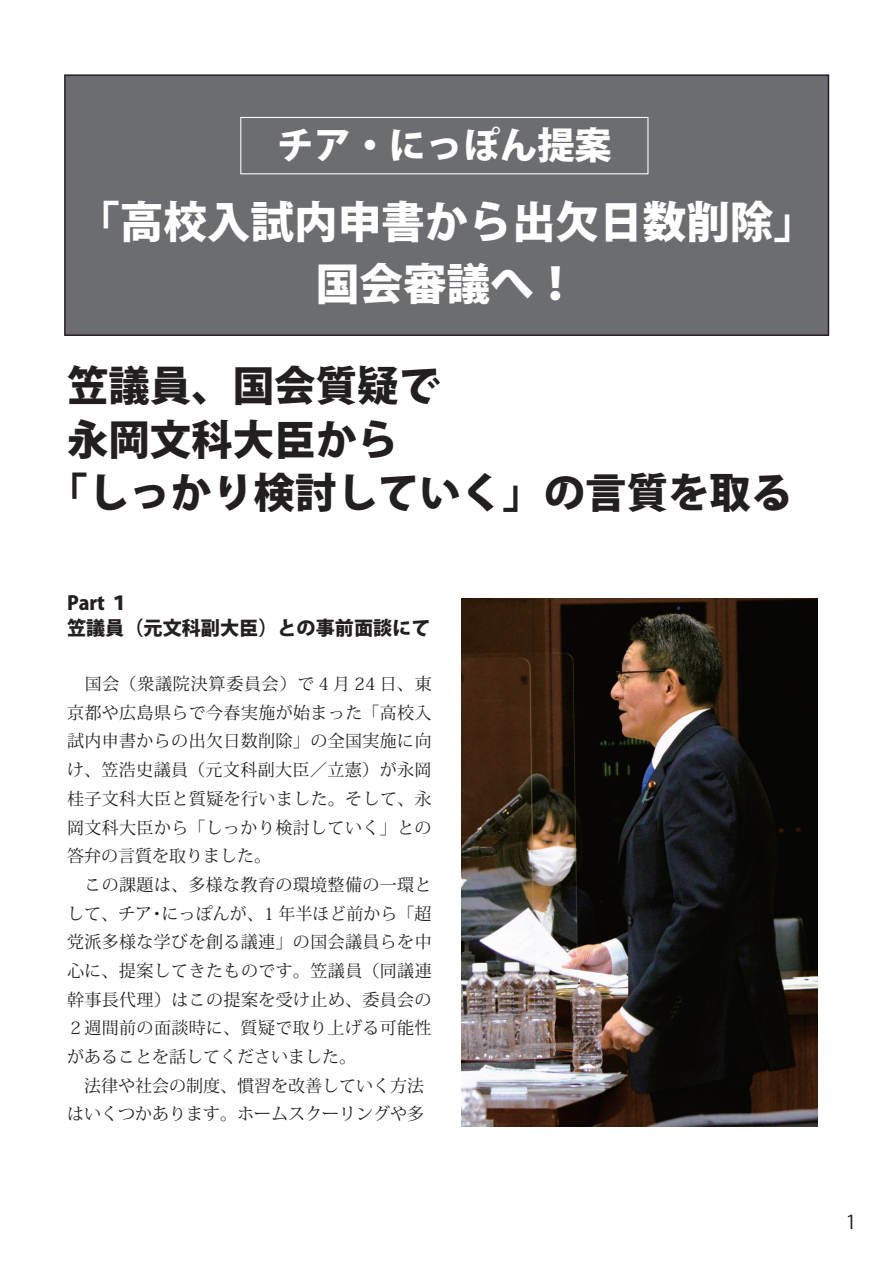
<style>
.page{position:relative;width:893px;height:1263px;background:#fff}
.page>*{position:absolute;margin:0;border:0;box-sizing:border-box;transform-origin:0 0}
.t1{font:800 43.65px/62.7px "Koz Go Pr 6 N";color:#fff;text-align:center}
.t2{font:800 41.4px "Koz Go Pr 6 N";color:#231f20}
.t3{font:800 37.2px "Koz Go Pr 6 N";color:#fff}
.t4{font:800 19.2px/24.5px "Koz Go Pr 6 N";color:#231f20}
.t5{font:19.2px "Koz Go Pr 6 N";color:#231f20}
.t6{font:16.95px/28.7px "Koz Min Pr 6 N";letter-spacing:.025em;color:#231f20}
</style>
<div class="page">
<img style="left:462px;top:599px;width:355px;height:527px">
<div style="left:65px;top:75px;width:763px;height:260px;background:#6c6d70"></div>
<div style="left:64px;top:74px;width:765px;height:262px;border:1px solid #231f20"></div>
<div style="left:240px;top:117px;width:408px;height:57px;border:1px solid #fff"></div>
<h3 class="t3" style="left:277px;top:125px;width:336px">チア・にっぽん提案</h3>
<h1 class="t1" style="left:76px;top:191px;width:742px">「高校入試内申書から出欠日数削除」国会審議へ！</h1>
<h2 class="t2" style="left:67px;top:363px;width:375px">笠議員、国会質疑で</h2>
<h2 class="t2" style="left:67px;top:416px;width:333px">永岡文科大臣から</h2>
<h2 class="t2" style="left:46px;top:469px;width:748px">「しっかり検討していく」の言質を取る</h2>
<p class="t4" style="left:67px;top:591px;width:365px">Part １　<br>笠議員（元文科副大臣）との事前面談にて</p>
<p class="t6" style="left:67px;top:670px;width:366px">　国会（衆議院決算委員会）で４月 24 日、東京都や広島県らで今春実施が始まった「高校入試内申書からの出欠日数削除」の全国実施に向け、笠浩史議員（元文科副大臣／立憲）が永岡桂子文科大臣と質疑を行いました。そして、永岡文科大臣から「しっかり検討していく」との答弁の言質を取りました。<br>　この課題は、多様な教育の環境整備の一環として、チア・にっぽんが、1 年半ほど前から「超党派多様な学びを創る議連」の国会議員らを中心に、提案してきたものです。笠議員（同議連幹事長代理）はこの提案を受け止め、委員会の<br>２週間前の面談時に、質疑で取り上げる可能性があることを話してくださいました。<br>　法律や社会の制度、慣習を改善していく方法はいくつかあります。ホームスクーリングや多</p>
<p class="t5" style="left:846px;top:1211px;width:12px">1</p>
</div>
